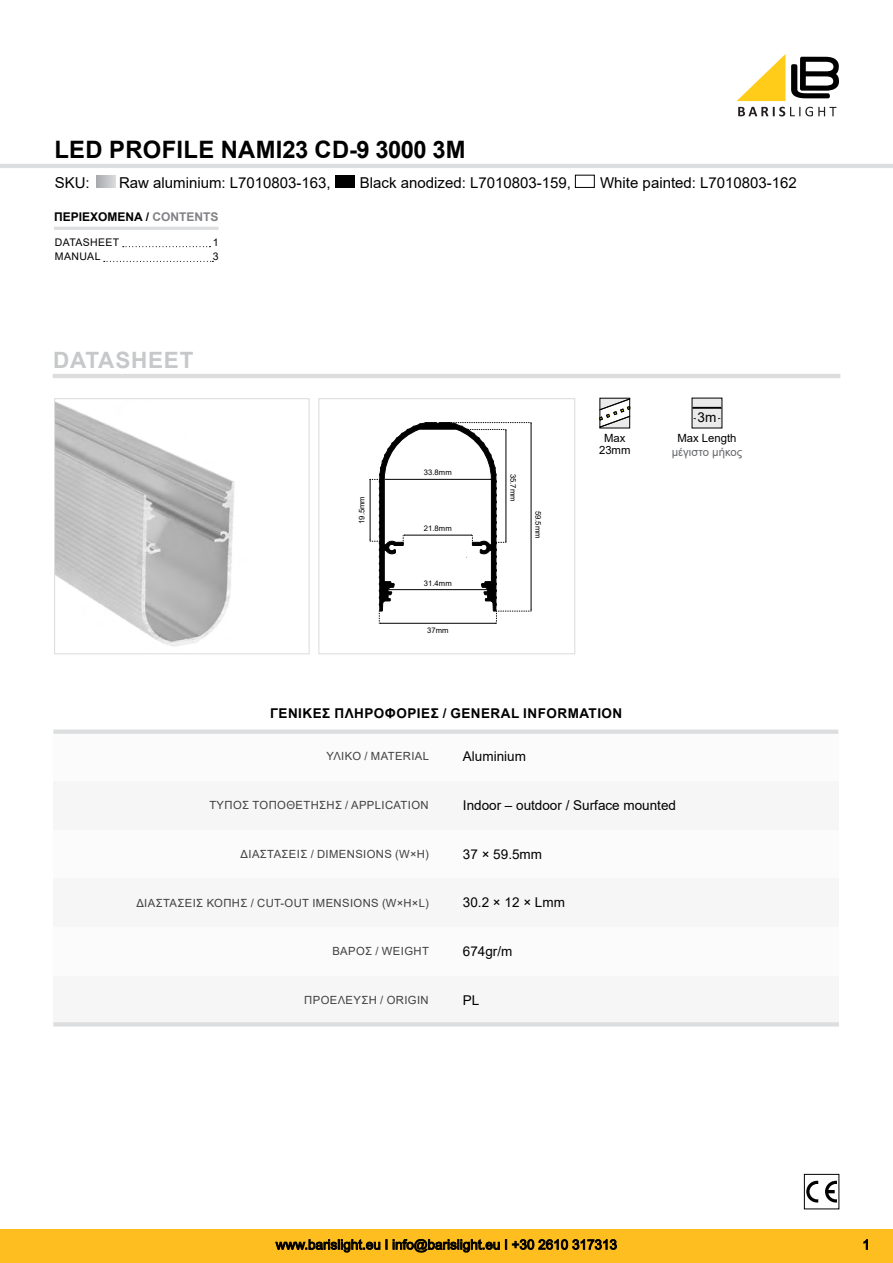
<style>
.page{position:relative;width:893px;height:1263px;background:#fff}
.page>*{position:absolute;margin:0;border:0;box-sizing:border-box;transform-origin:0 0}
.t1{font:700 24px "Arial";letter-spacing:.015em;color:#000}
.t2{font:700 22.5px "Arial";color:#c7c8ca}
.t3{font:15px "Arial";color:#000}
.t4{font:13.65px "Arial";color:#000}
.t5{font:13.5px "Arial";color:#000}
.t6{font:700 13.5px "Arial";letter-spacing:.035em;color:#000}
.t7{font:700 12px "Arial";color:#000}
.t8{font:11.4px/11.2px "Arial";color:#000;text-align:center}
.t9{font:11.4px "Arial";color:#656669}
.t10{font:11.25px "Arial";letter-spacing:.035em;color:#414042}
.t11{font:11.25px "Arial";letter-spacing:.255em;color:#414042}
.t12{font:10.5px "Arial";letter-spacing:.035em;color:#000}
.t13{font:7.65px "Arial";color:#010101}
.s1{color:#808285}
</style>
<div class="page">
<svg style="left:738px;top:107px;width:98px;height:9px"></svg>
<svg style="left:791px;top:57px;width:48px;height:41px"></svg>
<svg style="left:737px;top:54px;width:48px;height:47px"></svg>
<div style="left:0;top:1229px;width:893px;height:34px;background:#febe1f"></div>
<svg style="left:276px;top:1239px;width:104px;height:13px"></svg>
<svg style="left:393px;top:1239px;width:224px;height:13px"></svg>
<hr style="left:0;top:164px;width:893px;height:4px;background:#dcddde">
<svg style="left:864px;top:1239px;width:4px;height:10px"></svg>
<hr style="left:54px;top:227px;width:165px;height:3px;background:#dcddde">
<svg style="left:123px;top:246px;width:87px;height:1px"></svg>
<svg style="left:104px;top:261px;width:109px;height:1px"></svg>
<svg style="left:600px;top:398px;width:30px;height:30px"></svg>
<div style="left:692px;top:398px;width:30px;height:30px;background:#eaeaea"></div>
<svg style="left:693px;top:407px;width:28px;height:1px"></svg>
<div style="left:804px;top:1174px;width:35px;height:35px;background:#fff;border:1px solid #000"></div>
<svg style="left:806px;top:1181px;width:12px;height:21px"></svg>
<svg style="left:825px;top:1181px;width:12px;height:21px"></svg>
<img style="left:56px;top:402px;width:178px;height:245px">
<div style="left:54px;top:398px;width:256px;height:256px;border:1px solid #dcddde"></div>
<svg style="left:369px;top:422px;width:163px;height:202px"></svg>
<div style="left:318px;top:398px;width:257px;height:256px;border:1px solid #dcddde"></div>
<div style="left:53px;top:732px;width:393px;height:49px;background:#fbfbfb"></div>
<div style="left:53px;top:927px;width:393px;height:49px;background:#fbfbfb"></div>
<div style="left:53px;top:829px;width:393px;height:49px;background:#fbfbfb"></div>
<div style="left:53px;top:878px;width:393px;height:49px;background:#f6f6f6"></div>
<div style="left:446px;top:732px;width:392px;height:49px;background:#fbfbfb"></div>
<div style="left:446px;top:927px;width:392px;height:49px;background:#fbfbfb"></div>
<div style="left:446px;top:829px;width:392px;height:49px;background:#fbfbfb"></div>
<div style="left:446px;top:878px;width:392px;height:49px;background:#f6f6f6"></div>
<div style="left:53px;top:781px;width:393px;height:48px;background:#f6f6f6"></div>
<div style="left:53px;top:976px;width:393px;height:48px;background:#f6f6f6"></div>
<div style="left:446px;top:781px;width:392px;height:48px;background:#f6f6f6"></div>
<div style="left:446px;top:976px;width:392px;height:48px;background:#f6f6f6"></div>
<div style="left:53px;top:729px;width:785px;height:5px;background:#dcddde"></div>
<hr style="left:53px;top:1022px;width:786px;height:4px;background:#dcddde">
<hr style="left:53px;top:374px;width:787px;height:4px;background:#dcddde">
<svg style="left:96px;top:175px;width:19px;height:12px"></svg>
<div style="left:336px;top:175px;width:19px;height:12px;background:#000"></div>
<h1 class="t1" style="left:54px;top:133px;width:409px">LED PROFILE NAMI23 CD-9 3000 3M</h1>
<h3 class="t3" style="left:55px;top:172px;width:37px">SKU:</h3>
<h3 class="t3" style="left:119px;top:172px;width:213px">Raw aluminium: L7010803-163,</h3>
<h3 class="t3" style="left:360px;top:172px;width:212px">Black anodized: L7010803-159,</h3>
<h3 class="t3" style="left:600px;top:172px;width:198px">White painted: L7010803-162</h3>
<p class="t7" style="left:54px;top:209px;width:166px">ΠΕΡΙΕΧΟΜΕΝΑ / <span class="s1">CONTENTS</span></p>
<p class="t12" style="left:55px;top:235px;width:66px">Datasheet</p>
<p class="t12" style="left:213px;top:235px;width:7px">1</p>
<p class="t12" style="left:55px;top:249px;width:47px">Manual</p>
<p class="t12" style="left:213px;top:249px;width:7px">3</p>
<h2 class="t2" style="left:53px;top:344px;width:33px">DATAS</h2>
<h2 class="t2" style="left:131px;top:344px;width:33px">HEET</h2>
<p class="t13" style="left:357px;top:524px;width:29px;rotate:-90deg">19.5mm</p>
<p class="t13" style="left:424px;top:467px;width:29px">33.8mm</p>
<p class="t13" style="left:424px;top:523px;width:29px">21.8mm</p>
<p class="t13" style="left:424px;top:578px;width:29px">31.4mm</p>
<p class="t13" style="left:427px;top:625px;width:23px">37mm</p>
<p class="t13" style="left:518px;top:474px;width:29px;rotate:90deg">35.7mm</p>
<p class="t13" style="left:543px;top:511px;width:29px;rotate:90deg">59.5mm</p>
<p class="t4" style="left:697px;top:408px;width:20px">3m</p>
<p class="t8" style="left:599px;top:433px;width:33px">Max<br>23mm</p>
<p class="t8" style="left:677px;top:433px;width:61px">Max Length</p>
<p class="t9" style="left:672px;top:444px;width:72px">μέγιστο μήκος</p>
<p class="t6" style="left:270px;top:704px;width:136px">ΓΕΝΙ ΚΈΣ ΠΛΗΡΟΦΟΡΊΕ</p>
<p class="t6" style="left:431px;top:704px;width:193px">Σ / GENERAL INFORMATION</p>
<p class="t10" style="left:326px;top:749px;width:104px">Υλικό / Material</p>
<p class="t11" style="left:209px;top:797px;width:110px">Τύπος τοποθέτηση</p>
<p class="t10" style="left:335px;top:797px;width:95px">ς / Application</p>
<p class="t5" style="left:463px;top:747px;width:65px">Aluminium</p>
<p class="t5" style="left:463px;top:796px;width:215px">I ndoor – outdoor / Surface mounted</p>
<p class="t10" style="left:241px;top:846px;width:190px">Διαστάσεις / Dimensions (W×H)</p>
<p class="t10" style="left:136px;top:895px;width:294px">Διαστάσεις κοπής / Cut-out imensions (W×H×L)</p>
<p class="t5" style="left:463px;top:845px;width:81px">37 × 59.5mm</p>
<p class="t5" style="left:463px;top:893px;width:104px">30.2 × 12 × Lmm</p>
<p class="t10" style="left:332px;top:944px;width:98px">Βάρος / Weight</p>
<p class="t5" style="left:463px;top:942px;width:51px">674gr/m</p>
<p class="t10" style="left:304px;top:992px;width:58px">Π ροέλευση</p>
<p class="t10" style="left:380px;top:992px;width:50px">/ Origin</p>
<p class="t5" style="left:463px;top:991px;width:9px">PL</p>
<p class="t5" style="left:276px;top:1235px;width:343px">www.barislight.eu I info@barislight.eu Ι +30 2610 317313</p>
<p class="t5" style="left:862px;top:1235px;width:9px">1</p>
</div>
